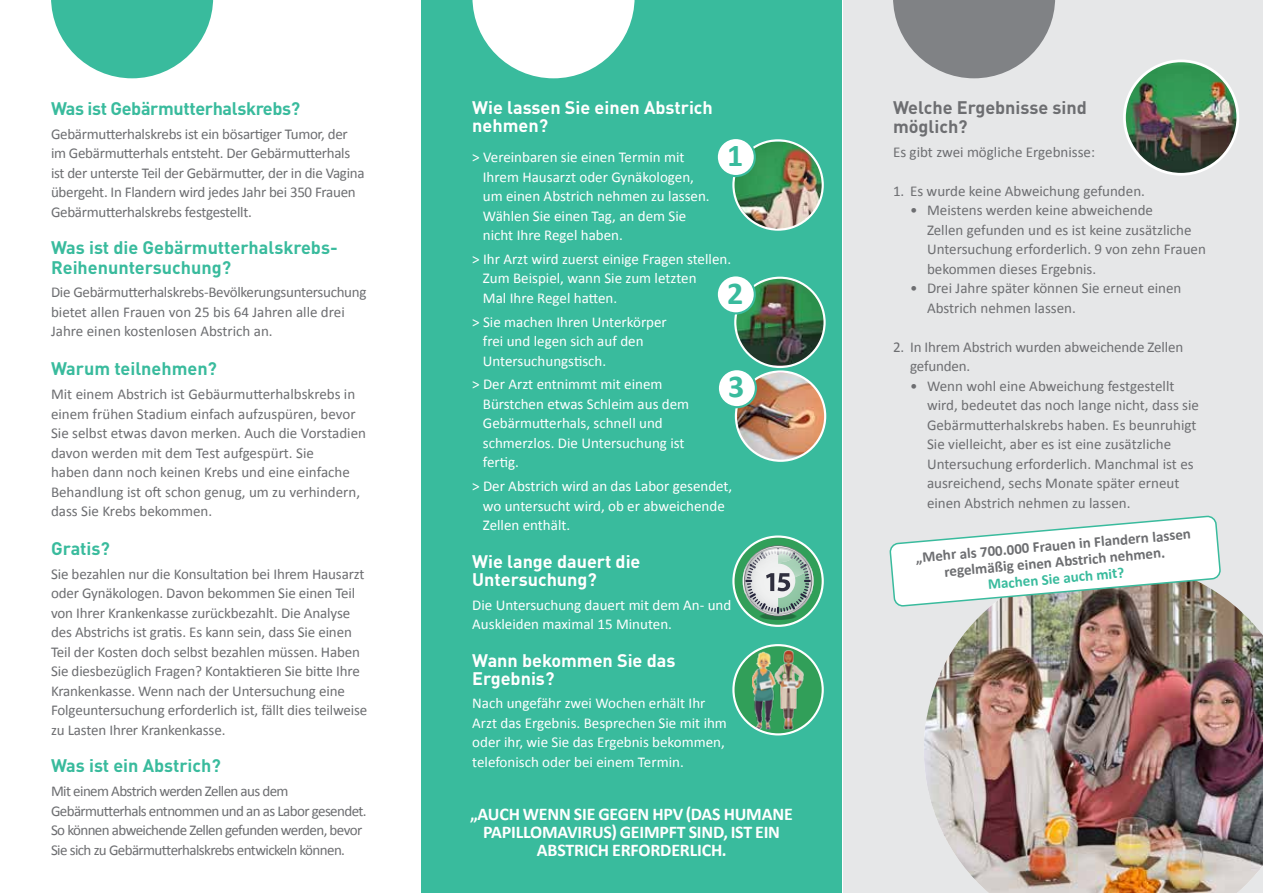
<style>
.page{position:relative;width:1263px;height:893px;background:#fff}
.page>*{position:absolute;margin:0;border:0;box-sizing:border-box;transform-origin:0 0}
.t1{font:700 31.95px "Calibri";color:#39bb9d}
.t2{font:700 18px/19.5px "DIN";color:#39bb9d}
.t3{font:700 18px/18px "DINOT";color:#fff}
.t4{font:700 18px/19.5px "DINOT";color:#6d6e71}
.t5{font:700 18px "DIN";letter-spacing:-.02em;color:#39bb9d}
.t6{font:700 17.85px/18px "Calibri";letter-spacing:-.01em;color:#fff;text-align:center}
.t7{font:15px/19.5px "Calibri";letter-spacing:-.01em;color:#6d6e71}
.t8{font:15px/19.5px "Calibri";color:#fff}
.t9{font:15px/19.5px "Calibri";letter-spacing:-.04em;color:#6d6e71}
.t10{font:700 15px/16.5px "Calibri";color:#6d6e71;text-align:center}
.t11{font:700 15px "Calibri";color:#39bb9d}
</style>
<div class="page">
<div style="left:843px;top:0;width:420px;height:893px;background:#e6e7e8"></div>
<div style="left:421px;top:0;width:421px;height:893px;background:#39bb9d"></div>
<svg style="left:472px;top:0;width:163px;height:78px"></svg>
<svg style="left:51px;top:0;width:162px;height:78px"></svg>
<svg style="left:893px;top:0;width:162px;height:78px"></svg>
<img style="left:924px;top:562px;width:339px;height:331px">
<img style="left:735px;top:142px;width:88px;height:87px">
<div style="left:732px;top:139px;width:92px;height:92px;border:2px solid #fff;border-radius:50%"></div>
<div style="left:717px;top:138px;width:38px;height:38px;background:#fff;border-radius:50%"></div>
<div style="left:716px;top:137px;width:40px;height:40px;border:2px solid #39bb9d;border-radius:50%"></div>
<img style="left:735px;top:278px;width:89px;height:88px">
<div style="left:734px;top:277px;width:92px;height:91px;border:2px solid #fff;border-radius:50%"></div>
<div style="left:717px;top:275px;width:38px;height:38px;background:#fff;border-radius:50%"></div>
<div style="left:716px;top:274px;width:40px;height:40px;border:2px solid #39bb9d;border-radius:50%"></div>
<img style="left:737px;top:373px;width:88px;height:88px">
<div style="left:735px;top:370px;width:91px;height:92px;border:2px solid #fff;border-radius:50%"></div>
<div style="left:718px;top:369px;width:38px;height:38px;background:#fff;border-radius:50%"></div>
<div style="left:717px;top:368px;width:40px;height:40px;border:2px solid #39bb9d;border-radius:50%"></div>
<svg style="left:733px;top:537px;width:90px;height:89px"></svg>
<div style="left:759px;top:613px;width:38px;height:7px;background:#2d9653;border-radius:50%"></div>
<div style="left:760px;top:613px;width:36px;height:7px;background:#2a894d;border-radius:50%"></div>
<svg style="left:761px;top:613px;width:34px;height:7px"></svg>
<div style="left:763px;top:614px;width:30px;height:5px;background:#22703f;border-radius:50%"></div>
<svg style="left:743px;top:546px;width:70px;height:72px"></svg>
<div style="left:732px;top:535px;width:92px;height:92px;border:2px solid #fff;border-radius:50%"></div>
<div style="left:733px;top:645px;width:90px;height:89px;background:#319f59;border-radius:50%"></div>
<img style="left:752px;top:650px;width:52px;height:79px">
<div style="left:732px;top:644px;width:92px;height:91px;border:2px solid #fff;border-radius:50%"></div>
<img style="left:1127px;top:65px;width:111px;height:107px">
<div style="left:1123px;top:60px;width:116px;height:116px;border:3px solid #fff;border-radius:50%"></div>
<svg style="left:890px;top:516px;width:330px;height:90px"></svg>
<p class="t5" style="left:51px;top:97px;width:251px">Was ist Gebärmutterhalskrebs?</p>
<p class="t7" style="left:51px;top:124px;width:315px">Gebärmutterhalskrebs ist ein bösartiger Tumor, der im Gebärmutterhals entsteht. Der Gebärmutterhals ist der unterste Teil der Gebärmutter, der in die Vagina übergeht. In Flandern wird jedes Jahr bei 350 Frauen Gebärmutterhalskrebs festgestellt.</p>
<p class="t2" style="left:51px;top:237px;width:288px">Was ist die Gebärmutterhalskrebs-<br>Reihenuntersuchung?</p>
<p class="t7" style="left:51px;top:283px;width:317px">Die Gebärmutterhalskrebs-Bevölkerungsuntersuchung bietet allen Frauen von 25 bis 64 Jahren alle drei<br>Jahre einen kostenlosen Abstrich an.</p>
<p class="t2" style="left:51px;top:358px;width:168px">Warum teilnehmen?</p>
<p class="t7" style="left:51px;top:384px;width:316px">Mit einem Abstrich ist Gebäurmutterhalbskrebs in einem frühen Stadium einfach aufzuspüren, bevor Sie selbst etwas davon merken. Auch die Vorstadien davon werden mit dem Test aufgespürt. Sie<br>haben dann noch keinen Krebs und eine einfache Behandlung ist oft schon genug, um zu verhindern, dass Sie Krebs bekommen.</p>
<p class="t2" style="left:51px;top:538px;width:61px">Gratis?</p>
<p class="t7" style="left:51px;top:564px;width:318px">Sie bezahlen nur die Konsultation bei Ihrem Hausarzt oder Gynäkologen. Davon bekommen Sie einen Teil von Ihrer Krankenkasse zurückbezahlt. Die Analyse des Abstrichs ist gratis. Es kann sein, dass Sie einen Teil der Kosten doch selbst bezahlen müssen. Haben Sie diesbezüglich Fragen? Kontaktieren Sie bitte Ihre Krankenkasse. Wenn nach der Untersuchung eine Folgeuntersuchung erforderlich ist, fällt dies teilweise zu Lasten Ihrer Krankenkasse.</p>
<p class="t2" style="left:51px;top:755px;width:171px">Was ist ein Abstrich?</p>
<p class="t9" style="left:51px;top:781px;width:317px">Mit einem Abstrich werden Zellen aus dem Gebärmutterhals entnommen und an as Labor gesendet.<br>So können abweichende Zellen gefunden werden, bevor Sie sich zu Gebärmutterhalskrebs entwickeln können.</p>
<p class="t3" style="left:472px;top:98px;width:242px">Wie lassen Sie einen Abstrich nehmen?</p>
<h1 class="t1" style="left:727px;top:135px;width:18px">1</h1>
<p class="t8" style="left:483px;top:148px;width:228px;text-indent:-11px">&gt; Vereinbaren sie einen Termin mit<br>Ihrem Hausarzt oder Gynäkologen, um einen Abstrich nehmen zu lassen.<br>Wählen Sie einen Tag, an dem Sie nicht Ihre Regel haben.</p>
<p class="t8" style="left:483px;top:249px;width:250px;text-indent:-11px">&gt; Ihr Arzt wird zuerst einige Fragen stellen.<br>Zum Beispiel, wann Sie zum letzten<br>Mal Ihre Regel hatten.</p>
<p class="t8" style="left:483px;top:312px;width:185px;text-indent:-11px">&gt; Sie machen Ihren Unterkörper frei und legen sich auf den<br>Untersuchungstisch.</p>
<p class="t8" style="left:483px;top:375px;width:208px;text-indent:-11px">&gt; Der Arzt entnimmt mit einem<br>Bürstchen etwas Schleim aus dem<br>Gebärmutterhals, schnell und schmerzlos. Die Untersuchung ist fertig.</p>
<p class="t8" style="left:483px;top:476px;width:251px;text-indent:-11px">&gt; Der Abstrich wird an das Labor gesendet, wo untersucht wird, ob er abweichende<br>Zellen enthält.</p>
<p class="t3" style="left:472px;top:552px;width:170px">Wie lange dauert die<br>Untersuchung?</p>
<p class="t8" style="left:472px;top:595px;width:261px">Die Untersuchung dauert mit dem An- und<br>Auskleiden maximal 15 Minuten.</p>
<p class="t3" style="left:472px;top:650px;width:205px">Wann bekommen Sie das<br>Ergebnis?</p>
<p class="t8" style="left:472px;top:694px;width:256px">Nach ungefähr zwei Wochen erhält Ihr Arzt das Ergebnis. Besprechen Sie mit ihm oder ihr, wie Sie das Ergebnis bekommen, telefonisch oder bei einem Termin.</p>
<h1 class="t1" style="left:727px;top:273px;width:18px">2</h1>
<h1 class="t1" style="left:728px;top:366px;width:18px">3</h1>
<p class="t6" style="left:470px;top:805px;width:324px">„AUCH WENN SIE GEGEN HPV (DAS HUMANE<br>PAPILLOMAVIRUS) GEIMPFT SIND, IST EIN<br>ABSTRICH ERFORDERLICH.</p>
<p class="t4" style="left:893px;top:97px;width:195px">Welche Ergebnisse sind möglich?</p>
<p class="t7" style="left:893px;top:142px;width:204px">Es gibt zwei mögliche Ergebnisse:</p>
<p class="t7" style="left:893px;top:181px;width:253px">1. Es wurde keine Abweichung gefunden.</p>
<p class="t7" style="left:927px;top:201px;width:280px;text-indent:-17px">• Meistens werden keine abweichende<br>Zellen gefunden und es ist keine zusätzliche Untersuchung erforderlich. 9 von zehn Frauen bekommen dieses Ergebnis.</p>
<p class="t7" style="left:927px;top:279px;width:256px;text-indent:-17px">• Drei Jahre später können Sie erneut einen<br>Abstrich nehmen lassen.</p>
<p class="t7" style="left:910px;top:337px;width:275px;text-indent:-17px">2. In Ihrem Abstrich wurden abweichende Zellen gefunden.</p>
<p class="t7" style="left:927px;top:376px;width:273px;text-indent:-17px">• Wenn wohl eine Abweichung festgestellt wird, bedeutet das noch lange nicht, dass sie Gebärmutterhalskrebs haben. Es beunruhigt Sie vielleicht, aber es ist eine zusätzliche Untersuchung erforderlich. Manchmal ist es ausreichend, sechs Monate später erneut einen Abstrich nehmen zu lassen.</p>
<p class="t10" style="left:915px;top:549px;width:277px;rotate:-5deg">„Mehr als 700.000 Frauen in Flandern lassen regelmäßig einen Abstrich nehmen.</p>
<p class="t11" style="left:987px;top:575px;width:138px;rotate:-5deg">Machen Sie auch mit?</p>
</div>
